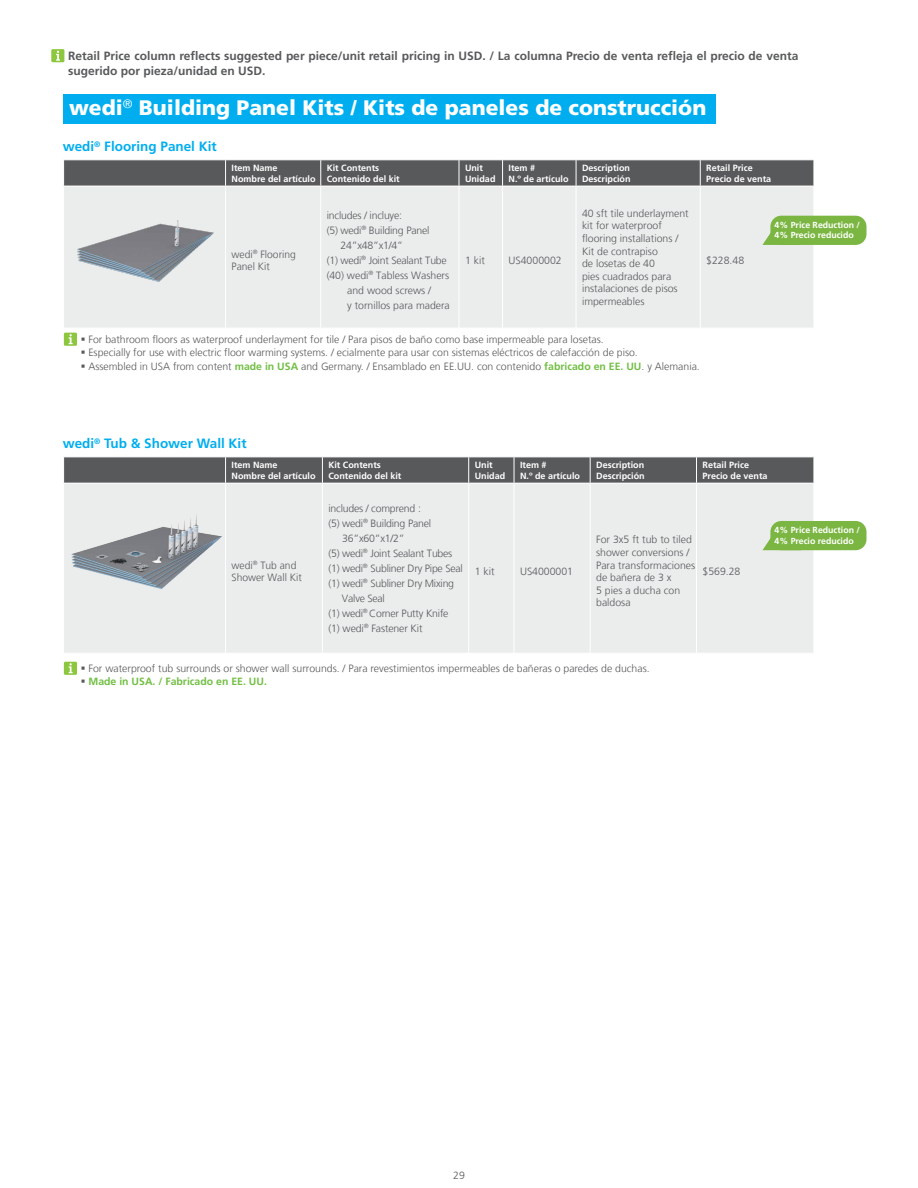
<style>
.page{position:relative;width:918px;height:1188px;background:#fff}
.page>*{position:absolute;margin:0;border:0;box-sizing:border-box;transform-origin:0 0}
.t1{font:900 21px "Frutiger LT Com";color:#fff}
.t2{font:700 13.5px "Frutiger LT Com";color:#00aeef}
.t3{font:700 12px/15px "Frutiger LT Com";color:#58595b}
.t4{font:300 10.5px/12.6px "Frutiger LT Com";color:#58595b}
.t5{font:300 10.5px "Frutiger LT Com";letter-spacing:-.02em;color:#58595b}
.t6{font:700 10.5px "Frutiger LT Com";color:#72bf44}
.t7{font:700 9px/10.8px "Frutiger LT Com";color:#fff}
.t8{font:700 8.7px/10.5px "Frutiger LT Com";color:#fff}
.s1{font-weight:700;color:#72bf44}
.s2{color:#58595b}
</style>
<div class="page">
<div style="left:64px;top:333px;width:13px;height:13px;background:#8dc73f"></div>
<svg style="left:69px;top:334px;width:4px;height:10px"></svg>
<div style="left:64px;top:662px;width:13px;height:13px;background:#8dc73f"></div>
<svg style="left:69px;top:663px;width:4px;height:10px"></svg>
<div style="left:64px;top:187px;width:750px;height:141px;background:#ebecec"></div>
<hr style="left:225px;top:186px;width:1px;height:142px;background:#fff">
<hr style="left:320px;top:186px;width:1px;height:142px;background:#fff">
<hr style="left:459px;top:186px;width:1px;height:142px;background:#fff">
<hr style="left:502px;top:186px;width:1px;height:142px;background:#fff">
<hr style="left:576px;top:186px;width:1px;height:142px;background:#fff">
<hr style="left:700px;top:186px;width:1px;height:142px;background:#fff">
<svg style="left:63px;top:160px;width:751px;height:26px;background:#5e5f61"></svg>
<div style="left:64px;top:484px;width:750px;height:169px;background:#ebecec"></div>
<hr style="left:225px;top:484px;width:1px;height:169px;background:#fff">
<hr style="left:322px;top:484px;width:1px;height:169px;background:#fff">
<hr style="left:468px;top:484px;width:1px;height:169px;background:#fff">
<hr style="left:514px;top:484px;width:1px;height:169px;background:#fff">
<hr style="left:590px;top:484px;width:1px;height:169px;background:#fff">
<hr style="left:696px;top:484px;width:1px;height:169px;background:#fff">
<svg style="left:63px;top:457px;width:751px;height:26px;background:#5e5f61"></svg>
<img style="left:77px;top:220px;width:138px;height:63px">
<img style="left:72px;top:513px;width:151px;height:77px">
<div style="left:63px;top:94px;width:653px;height:30px;background:#00aeef"></div>
<div style="left:51px;top:49px;width:13px;height:13px;background:#8dc73f"></div>
<svg style="left:56px;top:51px;width:4px;height:10px"></svg>
<svg style="left:762px;top:232px;width:16px;height:13px"></svg>
<div style="left:770px;top:216px;width:97px;height:29px;background:#7bb642;border-radius:11px"></div>
<svg style="left:762px;top:537px;width:16px;height:13px"></svg>
<div style="left:770px;top:521px;width:97px;height:29px;background:#7bb642;border-radius:11px"></div>
<p class="t3" style="left:68px;top:48px;width:732px">Retail Price column reflects suggested per piece/unit retail pricing in USD. / La columna Precio de venta refleja el precio de venta sugerido por pieza/unidad en USD.</p>
<h1 class="t1" style="left:69px;top:95px;width:639px">wedi<sup>®</sup> Building Panel Kits / Kits de paneles de construcción</h1>
<p class="t2" style="left:63px;top:139px;width:156px">wedi<sup>®</sup> Flooring Panel Kit</p>
<p class="t7" style="left:232px;top:162px;width:86px">Item Name<br>Nombre del artículo</p>
<p class="t7" style="left:327px;top:162px;width:75px">Kit Contents<br>Contenido del kit</p>
<p class="t7" style="left:465px;top:162px;width:32px">Unit<br>Unidad</p>
<p class="t7" style="left:509px;top:162px;width:62px">Item #<br>N.º de artículo</p>
<p class="t7" style="left:582px;top:162px;width:50px">Description<br>Descripción</p>
<p class="t7" style="left:706px;top:162px;width:67px">Retail Price<br>Precio de venta</p>
<p class="t4" style="left:232px;top:248px;width:66px">wedi<sup>®</sup> Flooring<br>Panel Kit</p>
<p class="t5" style="left:327px;top:209px;width:77px">includes / incluye:</p>
<p class="t5" style="left:327px;top:224px;width:104px">(5) wedi<sup>®</sup> Building Panel</p>
<p class="t4" style="left:340px;top:239px;width:64px">24”x48”x1/4”</p>
<p class="t5" style="left:327px;top:254px;width:122px">(1) wedi<sup>®</sup> Joint Sealant Tube</p>
<p class="t4" style="left:327px;top:269px;width:124px">(40) wedi<sup>®</sup> Tabless Washers</p>
<p class="t4" style="left:347px;top:284px;width:86px">and wood screws /</p>
<p class="t4" style="left:347px;top:299px;width:104px">y tornillos para madera</p>
<p class="t4" style="left:465px;top:254px;width:21px">1 kit</p>
<p class="t4" style="left:509px;top:254px;width:55px">US4000002</p>
<p class="t4" style="left:582px;top:207px;width:108px">40 sft tile underlayment kit for waterproof flooring installations /<br>Kit de contrapiso<br>de losetas de 40<br>pies cuadrados para instalaciones de pisos impermeables</p>
<p class="t4" style="left:706px;top:254px;width:39px">$228.48</p>
<p class="t8" style="left:775px;top:220px;width:87px">4% Price Reduction /<br>4% Precio reducido</p>
<p class="t4" style="left:81px;top:333px;width:525px">▪ For bathroom floors as waterproof underlayment for tile / Para pisos de baño como base impermeable para losetas.</p>
<p class="t4" style="left:81px;top:347px;width:559px">▪ Especially for use with electric floor warming systems. / ecialmente para usar con sistemas eléctricos de calefacción de piso.</p>
<p class="t4" style="left:81px;top:360px;width:621px">▪ Assembled in USA from content <span class="s1">made in USA</span> and Germany. / Ensamblado en EE.UU. con contenido <span class="s1">fabricado en EE. UU</span>. y Alemania.</p>
<p class="t2" style="left:63px;top:435px;width:185px">wedi<sup>®</sup> Tub &amp; Shower Wall Kit</p>
<p class="t7" style="left:232px;top:460px;width:86px">Item Name<br>Nombre del artículo</p>
<p class="t7" style="left:328px;top:460px;width:75px">Kit Contents<br>Contenido del kit</p>
<p class="t7" style="left:475px;top:460px;width:32px">Unit<br>Unidad</p>
<p class="t7" style="left:520px;top:460px;width:62px">Item #<br>N.º de artículo</p>
<p class="t7" style="left:596px;top:460px;width:50px">Description<br>Descripción</p>
<p class="t7" style="left:703px;top:460px;width:67px">Retail Price<br>Precio de venta</p>
<p class="t4" style="left:232px;top:559px;width:72px">wedi<sup>®</sup> Tub and<br>Shower Wall Kit</p>
<p class="t5" style="left:328px;top:502px;width:94px">includes / comprend :</p>
<p class="t5" style="left:328px;top:517px;width:104px">(5) wedi<sup>®</sup> Building Panel</p>
<p class="t4" style="left:342px;top:532px;width:64px">36”x60”x1/2”</p>
<p class="t5" style="left:328px;top:547px;width:125px">(5) wedi<sup>®</sup> Joint Sealant Tubes</p>
<p class="t5" style="left:328px;top:562px;width:136px">(1) wedi<sup>®</sup> Subliner Dry Pipe Seal</p>
<p class="t5" style="left:328px;top:577px;width:127px">(1) wedi<sup>®</sup> Subliner Dry Mixing</p>
<p class="t5" style="left:342px;top:592px;width:45px">Valve Seal</p>
<p class="t5" style="left:328px;top:607px;width:122px">(1) wedi<sup>®</sup> Corner Putty Knife</p>
<p class="t4" style="left:328px;top:622px;width:96px">(1) wedi<sup>®</sup> Fastener Kit</p>
<p class="t4" style="left:475px;top:565px;width:21px">1 kit</p>
<p class="t4" style="left:520px;top:565px;width:55px">US4000001</p>
<p class="t4" style="left:596px;top:534px;width:101px">For 3x5 ft tub to tiled shower conversions /<br>Para transformaciones de bañera de 3 x<br>5 pies a ducha con baldosa</p>
<p class="t4" style="left:702px;top:565px;width:39px">$569.28</p>
<p class="t4" style="left:81px;top:662px;width:570px">▪ For waterproof tub surrounds or shower wall surrounds. / Para revestimientos impermeables de bañeras o paredes de duchas.</p>
<p class="t6" style="left:81px;top:676px;width:188px"><span class="s2">▪</span> Made in USA. / Fabricado en EE. UU.</p>
<p class="t8" style="left:775px;top:525px;width:87px">4% Price Reduction /<br>4% Precio reducido</p>
<p class="t4" style="left:453px;top:1169px;width:13px">29</p>
</div>
